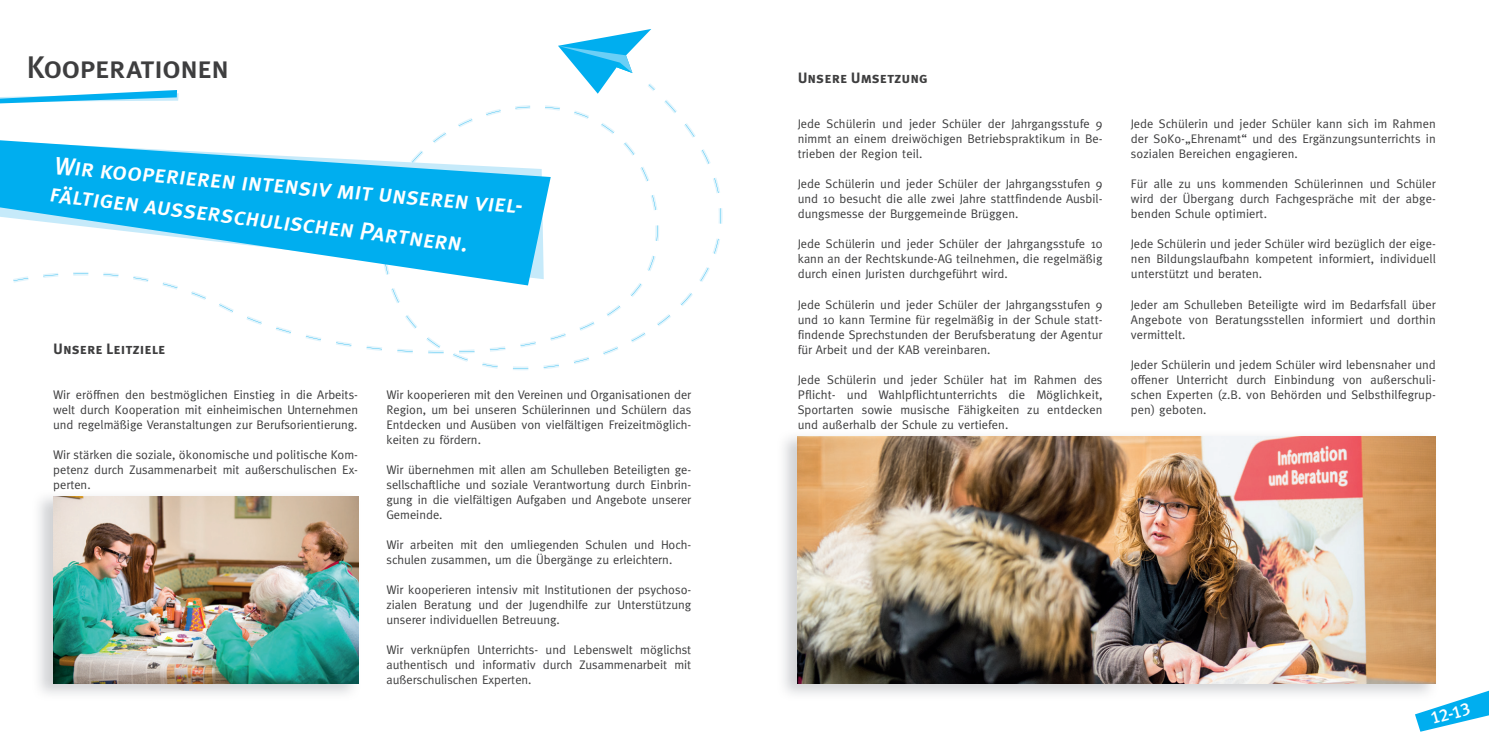
<style>
.page{position:relative;width:1489px;height:745px;background:#fff}
.page>*{position:absolute;margin:0;border:0;box-sizing:border-box;transform-origin:0 0}
.t1{font:31.25px "Meta Plus Medium Caps";letter-spacing:-.035em;color:#3e3e3f}
.t2{font:25px "Meta Plus Medium Caps";color:#fff}
.t3{font:17.5px "Meta Plus Medium Caps";color:#fff}
.t4{font:15px "Meta Plus Bold Caps";color:#3e3e3f}
.t5{font:12.5px/15px "Meta";letter-spacing:.005em;color:#3e3e3f;text-align:justify}
</style>
<div class="page">
<svg style="left:247px;top:316px;width:159px;height:36px"></svg>
<svg style="left:406px;top:101px;width:314px;height:267px"></svg>
<svg style="left:162px;top:84px;width:493px;height:227px"></svg>
<svg style="left:0;top:138px;width:550px;height:147px;fill:#00aeef"></svg>
<svg style="left:1415px;top:691px;width:73px;height:40px"></svg>
<svg style="left:0;top:90px;width:179px;height:16px"></svg>
<img style="left:38px;top:491px;width:321px;height:203px">
<img style="left:53px;top:496px;width:305px;height:187px">
<img style="left:783px;top:436px;width:655px;height:264px">
<img style="left:797px;top:436px;width:638px;height:247px">
<svg style="left:558px;top:29px;width:93px;height:65px"></svg>
<h1 class="t1" style="left:27px;top:49px;width:204px">Kooperationen</h1>
<h2 class="t2" style="left:55px;top:150px;width:476px;rotate:5deg">Wir kooperieren intensiv mit unseren viel-</h2>
<h2 class="t2" style="left:51px;top:178px;width:422px;rotate:7deg">fältigen außerschulischen Partnern.</h2>
<p class="t4" style="left:53px;top:339px;width:114px">Unsere Leitziele</p>
<p class="t5" style="left:53px;top:386px;width:306px">Wir eröffnen den bestmöglichen Einstieg in die Arbeits&shy;welt durch Kooperation mit einheimischen Unternehmen und regelmäßige Veranstaltungen zur Berufsorientierung.</p>
<p class="t5" style="left:53px;top:446px;width:306px">Wir stärken die soziale, ökonomische und politische Kom&shy;petenz durch Zusammenarbeit mit außerschulischen Ex&shy;perten.</p>
<p class="t5" style="left:386px;top:386px;width:306px">Wir kooperieren mit den Vereinen und Organisationen der Region, um bei unseren Schülerinnen und Schülern das Entdecken und Ausüben von vielfältigen Freizeitmöglich&shy;keiten zu fördern.</p>
<p class="t5" style="left:386px;top:461px;width:306px">Wir übernehmen mit allen am Schulleben Beteiligten ge&shy;sellschaftliche und soziale Verantwortung durch Einbrin&shy;gung in die vielfältigen Aufgaben und Angebote unserer Gemeinde.</p>
<p class="t5" style="left:386px;top:536px;width:306px">Wir arbeiten mit den umliegenden Schulen und Hoch&shy;schulen zusammen, um die Übergänge zu erleichtern.</p>
<p class="t5" style="left:386px;top:581px;width:306px">Wir kooperieren intensiv mit Institutionen der psychoso&shy;zialen Beratung und der Jugendhilfe zur Unterstützung unserer individuellen Betreuung.</p>
<p class="t5" style="left:386px;top:641px;width:306px">Wir verknüpfen Unterrichts- und Lebenswelt möglichst authentisch und informativ durch Zusammenarbeit mit außerschulischen Experten.</p>
<p class="t4" style="left:797px;top:69px;width:132px">Unsere Umsetzung</p>
<p class="t5" style="left:797px;top:116px;width:306px">Jede Schülerin und jeder Schüler der Jahrgangsstufe 9 nimmt an einem dreiwöchigen Betriebspraktikum in Be&shy;trieben der Region teil.</p>
<p class="t5" style="left:797px;top:176px;width:306px">Jede Schülerin und jeder Schüler der Jahrgangsstufen 9 und 10 besucht die alle zwei Jahre stattfindende Ausbil&shy;dungsmesse der Burggemeinde Brüggen.</p>
<p class="t5" style="left:797px;top:236px;width:306px">Jede Schülerin und jeder Schüler der Jahrgangsstufe 10 kann an der Rechtskunde-AG teilnehmen, die regelmäßig durch einen Juristen durchgeführt wird.</p>
<p class="t5" style="left:797px;top:296px;width:306px">Jede Schülerin und jeder Schüler der Jahrgangsstufen 9 und 10 kann Termine für regelmäßig in der Schule statt&shy;findende Sprechstunden der Berufsberatung der Agentur für Arbeit und der KAB vereinbaren.</p>
<p class="t5" style="left:797px;top:371px;width:306px">Jede Schülerin und jeder Schüler hat im Rahmen des Pflicht- und Wahlpflichtunterrichts die Möglichkeit, Sportarten sowie musische Fähigkeiten zu entdecken und außerhalb der Schule zu vertiefen.</p>
<p class="t5" style="left:1130px;top:116px;width:306px">Jede Schülerin und jeder Schüler kann sich im Rahmen der SoKo-„Ehrenamt“ und des Ergänzungsunterrichts in sozialen Bereichen engagieren.</p>
<p class="t5" style="left:1130px;top:176px;width:306px">Für alle zu uns kommenden Schülerinnen und Schüler wird der Übergang durch Fachgespräche mit der abge&shy;benden Schule optimiert.</p>
<p class="t5" style="left:1130px;top:236px;width:306px">Jede Schülerin und jeder Schüler wird bezüglich der eige&shy;nen Bildungslaufbahn kompetent informiert, individuell unterstützt und beraten.</p>
<p class="t5" style="left:1130px;top:296px;width:306px">Jeder am Schulleben Beteiligte wird im Bedarfsfall über Angebote von Beratungsstellen informiert und dorthin vermittelt.</p>
<p class="t5" style="left:1130px;top:356px;width:306px">Jeder Schülerin und jedem Schüler wird lebensnaher und offener Unterricht durch Einbindung von außerschuli&shy;schen Experten (z.B. von Behörden und Selbsthilfegrup&shy;pen) geboten.</p>
<h3 class="t3" style="left:1428px;top:708px;width:42px;rotate:-15deg">12-13</h3>
</div>
